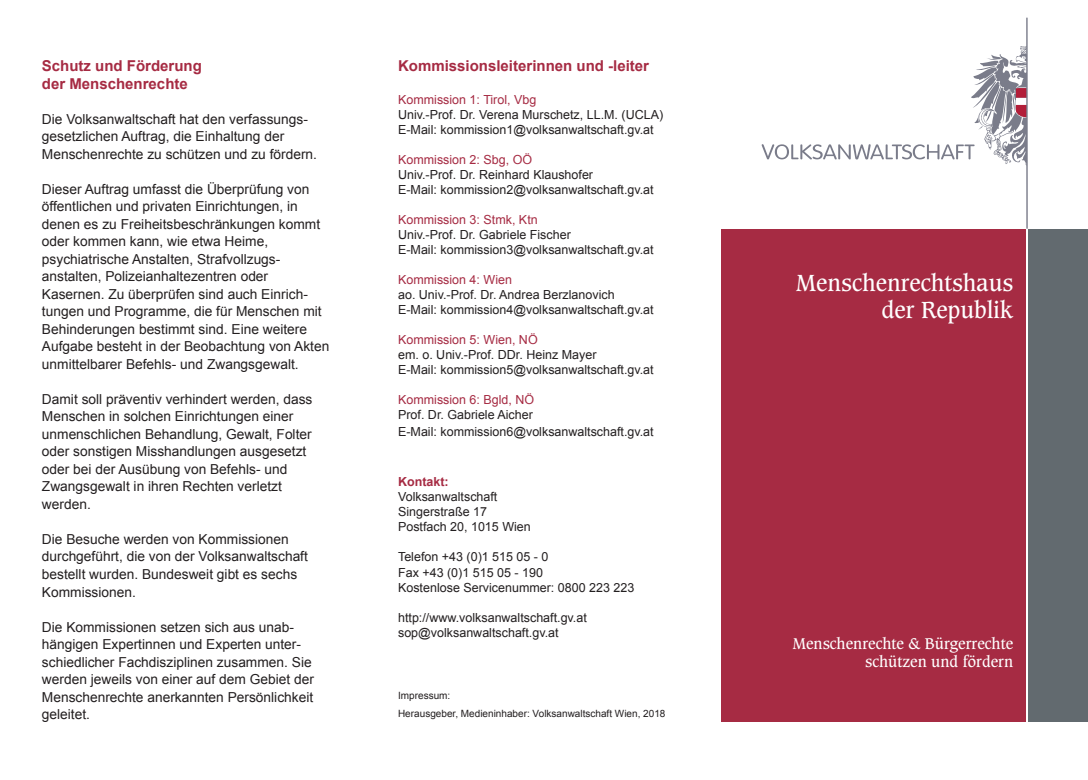
<style>
.page{position:relative;width:1088px;height:780px;background:#fff}
.page>*{position:absolute;margin:0;border:0;box-sizing:border-box;transform-origin:0 0}
.t1{font:22.5px "Caxton Std";color:#fff}
.Fliesstext{font:700 15px/17.5px "Arial";color:#a62b43}
.t2{font:15px/18px "Caxton Std";color:#fff;text-align:right}
.Fliesstext-2{font:13.75px/17.5px "Arial";color:#231f20}
.Fliesstext-3{font:12.5px/15px "Arial";color:#231f20}
.Fliesstext-4{font:12.5px "Arial";color:#a62b43}
.Fliesstext-5{font:700 12.5px "Arial";color:#a62b43}
.Fliesstext-6{font:10px "Arial";color:#231f20}
</style>
<div class="page">
<div style="left:721px;top:229px;width:305px;height:492px;background:#a62b43"></div>
<div style="left:1028px;top:229px;width:60px;height:492px;background:#626a6f"></div>
<svg style="left:762px;top:46px;width:264px;height:119px"></svg>
<hr style="left:1026px;top:18px;width:1px;height:210px;background:#7a7c8a">
<p class="Fliesstext" style="left:42px;top:58px;width:162px">Schutz und Förderung der Menschenrechte</p>
<p class="Fliesstext-2" style="left:42px;top:110px;width:277px">Die Volksanwaltschaft hat den verfassungs&shy;gesetzlichen Auftrag, die Einhaltung der<br>Menschenrechte zu schützen und zu fördern.</p>
<p class="Fliesstext-2" style="left:42px;top:180px;width:289px">Dieser Auftrag umfasst die Überprüfung von öffentlichen und privaten Einrichtungen, in denen es zu Freiheitsbeschränkungen kommt oder kommen kann, wie etwa Heime, psychiatrische Anstalten, Strafvollzugs&shy;anstalten, Polizeianhaltezentren oder Kasernen. Zu überprüfen sind auch Einrich&shy;tungen und Programme, die für Menschen mit Behinderungen bestimmt sind. Eine weitere Aufgabe besteht in der Beobachtung von Akten unmittelbarer Befehls- und Zwangsgewalt.</p>
<p class="Fliesstext-2" style="left:42px;top:390px;width:272px">Damit soll präventiv verhindert werden, dass Menschen in solchen Einrichtungen einer unmenschlichen Behandlung, Gewalt, Folter oder sonstigen Misshandlungen ausgesetzt oder bei der Ausübung von Befehls- und Zwangsgewalt in ihren Rechten verletzt werden.</p>
<p class="Fliesstext-2" style="left:42px;top:530px;width:267px">Die Besuche werden von Kommissionen durchgeführt, die von der Volksanwaltschaft bestellt wurden. Bundesweit gibt es sechs Kommissionen.</p>
<p class="Fliesstext-2" style="left:42px;top:618px;width:274px">Die Kommissionen setzen sich aus unab&shy;hängigen Expertinnen und Experten unter&shy;schiedlicher Fachdisziplinen zusammen. Sie werden jeweils von einer auf dem Gebiet der Menschenrechte anerkannten Persönlichkeit geleitet.</p>
<p class="Fliesstext" style="left:398px;top:58px;width:252px">Kommissionsleiterinnen und -leiter</p>
<p class="Fliesstext-4" style="left:398px;top:91px;width:140px">Kommission 1: Tirol, Vbg</p>
<p class="Fliesstext-3" style="left:398px;top:107px;width:267px">Univ.-Prof. Dr. Verena Murschetz, LL.M. (UCLA)</p>
<p class="Fliesstext-3" style="left:398px;top:122px;width:257px">E-Mail: kommission1@volksanwaltschaft.gv.at</p>
<p class="Fliesstext-4" style="left:398px;top:151px;width:136px">Kommission 2: Sbg, OÖ</p>
<p class="Fliesstext-3" style="left:398px;top:167px;width:257px">Univ.-Prof. Dr. Reinhard Klaushofer<br>E-Mail: kommission2@volksanwaltschaft.gv.at</p>
<p class="Fliesstext-4" style="left:398px;top:211px;width:141px">Kommission 3: Stmk, Ktn</p>
<p class="Fliesstext-3" style="left:398px;top:227px;width:174px">Univ.-Prof. Dr. Gabriele Fischer</p>
<p class="Fliesstext-3" style="left:398px;top:242px;width:257px">E-Mail: kommission3@volksanwaltschaft.gv.at</p>
<p class="Fliesstext-4" style="left:398px;top:271px;width:115px">Kommission 4: Wien</p>
<p class="Fliesstext-3" style="left:398px;top:287px;width:218px">ao. Univ.-Prof. Dr. Andrea Berzlanovich</p>
<p class="Fliesstext-3" style="left:398px;top:302px;width:257px">E-Mail: kommission4@volksanwaltschaft.gv.at</p>
<p class="Fliesstext-4" style="left:398px;top:331px;width:141px">Kommission 5: Wien, NÖ</p>
<p class="Fliesstext-3" style="left:398px;top:347px;width:200px">em. o. Univ.-Prof. DDr. Heinz Mayer</p>
<p class="Fliesstext-3" style="left:398px;top:362px;width:257px">E-Mail: kommission5@volksanwaltschaft.gv.at</p>
<p class="Fliesstext-4" style="left:398px;top:391px;width:138px">Kommission 6: Bgld, NÖ</p>
<p class="Fliesstext-3" style="left:398px;top:407px;width:136px">Prof. Dr. Gabriele Aicher</p>
<p class="Fliesstext-3" style="left:398px;top:424px;width:257px">E-Mail: kommission6@volksanwaltschaft.gv.at</p>
<p class="Fliesstext-5" style="left:398px;top:473px;width:52px">Kontakt:</p>
<p class="Fliesstext-3" style="left:398px;top:489px;width:101px">Volksanwaltschaft</p>
<p class="Fliesstext-3" style="left:398px;top:504px;width:90px">Singerstraße 17</p>
<p class="Fliesstext-3" style="left:398px;top:519px;width:134px">Postfach 20, 1015 Wien</p>
<p class="Fliesstext-3" style="left:398px;top:549px;width:152px">Telefon +43 (0)1 515 05 - 0</p>
<p class="Fliesstext-3" style="left:398px;top:564px;width:146px">Fax +43 (0)1 515 05 - 190</p>
<p class="Fliesstext-3" style="left:398px;top:579px;width:238px">Kostenlose Servicenummer: 0800 223 223</p>
<p class="Fliesstext-3" style="left:398px;top:609px;width:190px">http://www.volksanwaltschaft.gv.at</p>
<p class="Fliesstext-3" style="left:398px;top:624px;width:162px">sop@volksanwaltschaft.gv.at</p>
<p class="Fliesstext-6" style="left:398px;top:689px;width:54px">Impressum:</p>
<p class="Fliesstext-6" style="left:398px;top:706px;width:269px">Herausgeber, Medieninhaber: Volksanwaltschaft Wien, 2018</p>
<p class="t1" style="left:796px;top:269px;width:219px">Menschenrechtshaus</p>
<p class="t1" style="left:881px;top:296px;width:133px">der Republik</p>
<p class="t2" style="left:793px;top:635px;width:222px">Menschenrechte &amp; Bürgerrechte schützen und fördern</p>
</div>
